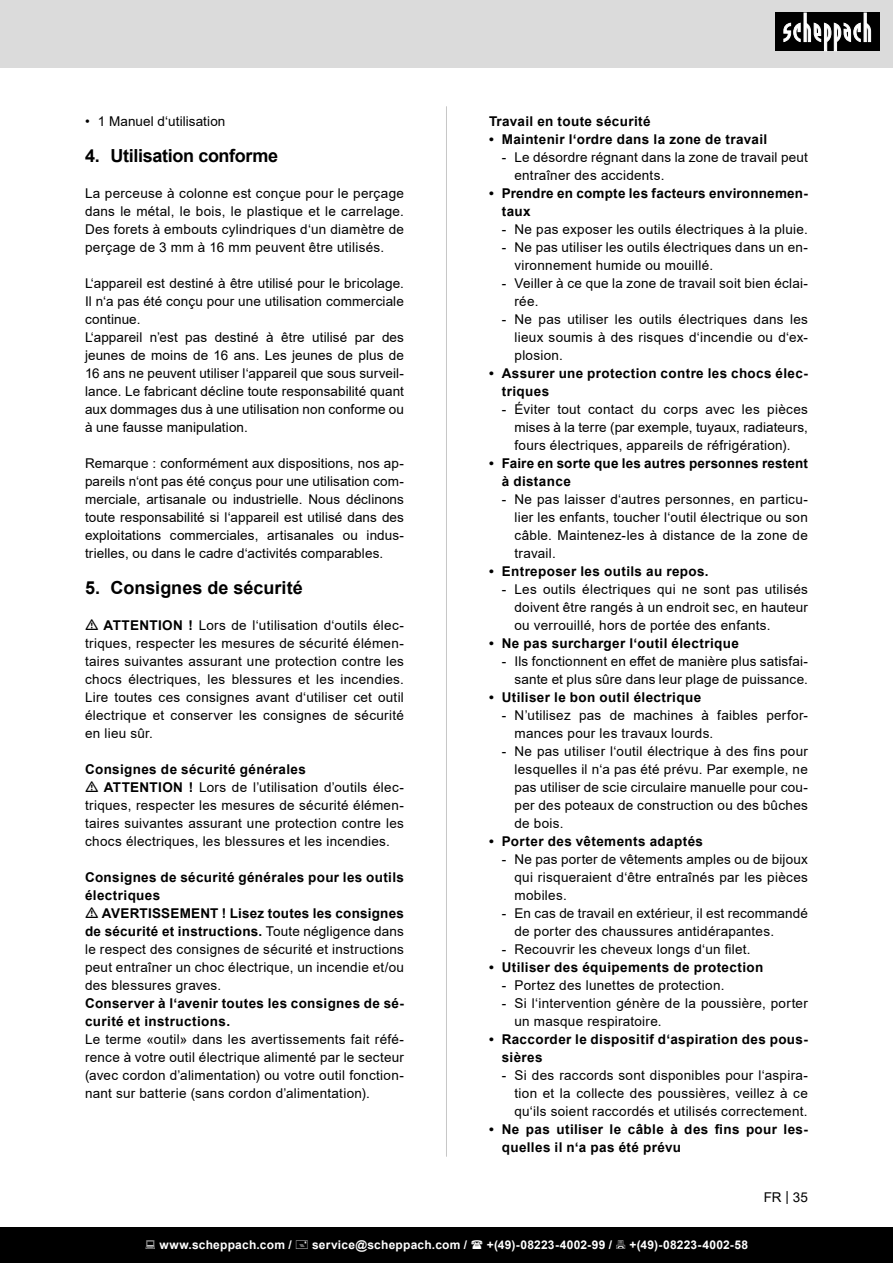
<style>
.page{position:relative;width:893px;height:1263px;background:#fff}
.page>*{position:absolute;margin:0;border:0;box-sizing:border-box;transform-origin:0 0}
.t1{font:700 18px "Arial";letter-spacing:-.005em;color:#000}
.Basiseinstellung{font:13.5px/18px "Arial";letter-spacing:.02em;color:#000;text-align:justify}
.t2{font:700 13.5px/18px "Arial";letter-spacing:.025em;color:#000}
.t3{font:700 12px "Arial";letter-spacing:.02em;color:#fff}
.s1{font-weight:700}
</style>
<div class="page">
<div style="left:0;top:0;width:893px;height:67px;background:#dbdbdb"></div>
<div style="left:0;top:1227px;width:893px;height:36px;background:#000"></div>
<div style="left:775px;top:13px;width:105px;height:38px;background:#000"></div>
<svg style="left:783px;top:13px;width:88px;height:38px"></svg>
<hr style="left:446px;top:106px;width:1px;height:1051px;background:#c7c7c7">
<p class="Basiseinstellung" style="left:85px;top:112px;width:142px">• 1 Manuel d‘utilisation</p>
<p class="t1" style="left:85px;top:143px;width:195px">4. Utilisation conforme</p>
<p class="Basiseinstellung" style="left:85px;top:184px;width:320px">La perceuse à colonne est conçue pour le perçage dans le métal, le bois, le plastique et le carrelage.<br>Des forets à embouts cylindriques d‘un diamètre de perçage de 3 mm à 16 mm peuvent être utilisés.</p>
<p class="Basiseinstellung" style="left:85px;top:274px;width:320px">L‘appareil est destiné à être utilisé pour le bricolage.<br>Il n‘a pas été conçu pour une utilisation commerciale continue.</p>
<p class="Basiseinstellung" style="left:85px;top:328px;width:320px">L‘appareil n’est pas destiné à être utilisé par des jeunes de moins de 16 ans. Les jeunes de plus de 16 ans ne peuvent utiliser l‘appareil que sous surveil&shy;lance. Le fabricant décline toute responsabilité quant aux dommages dus à une utilisation non conforme ou à une fausse manipulation.</p>
<p class="Basiseinstellung" style="left:85px;top:454px;width:320px">Remarque : conformément aux dispositions, nos ap&shy;pareils n‘ont pas été conçus pour une utilisation com&shy;merciale, artisanale ou industrielle. Nous déclinons toute responsabilité si l‘appareil est utilisé dans des exploitations commerciales, artisanales ou indus&shy;trielles, ou dans le cadre d‘activités comparables.</p>
<p class="t1" style="left:85px;top:575px;width:219px">5. Consignes de sécurité</p>
<p class="Basiseinstellung" style="left:85px;top:616px;width:320px;text-indent:19px"><span class="s1">ATTENTION !</span> Lors de l‘utilisation d‘outils élec&shy;triques, respecter les mesures de sécurité élémen&shy;taires suivantes assurant une protection contre les chocs électriques, les blessures et les incendies.<br>Lire toutes ces consignes avant d‘utiliser cet outil électrique et conserver les consignes de sécurité en lieu sûr.</p>
<p class="t2" style="left:85px;top:760px;width:222px">Consignes de sécurité générales</p>
<p class="Basiseinstellung" style="left:85px;top:778px;width:320px;text-indent:19px"><span class="s1">ATTENTION !</span> Lors de l’utilisation d’outils élec&shy;triques, respecter les mesures de sécurité élémen&shy;taires suivantes assurant une protection contre les chocs électriques, les blessures et les incendies.</p>
<p class="t2" style="left:85px;top:868px;width:320px">Consignes de sécurité générales pour les outils électriques</p>
<p class="Basiseinstellung" style="left:85px;top:904px;width:320px;text-indent:17px"><span class="s1">AVERTISSEMENT ! Lisez toutes les consignes de sécurité et instructions.</span> Toute négligence dans le respect des consignes de sécurité et instructions peut entraîner un choc électrique, un incendie et/ou des blessures graves.</p>
<p class="t2" style="left:85px;top:994px;width:320px">Conserver à l‘avenir toutes les consignes de sé&shy;curité et instructions.</p>
<p class="Basiseinstellung" style="left:85px;top:1030px;width:320px">Le terme «outil» dans les avertissements fait réfé&shy;rence à votre outil électrique alimenté par le secteur (avec cordon d’alimentation) ou votre outil fonction&shy;nant sur batterie (sans cordon d’alimentation).</p>
<p class="t2" style="left:489px;top:112px;width:163px">Travail en toute sécurité</p>
<p class="t2" style="left:489px;top:130px;width:280px">• Maintenir l‘ordre dans la zone de travail</p>
<p class="Basiseinstellung" style="left:514px;top:148px;width:295px;text-indent:-13px">- Le désordre régnant dans la zone de travail peut entraîner des accidents.</p>
<p class="t2" style="left:502px;top:184px;width:308px;text-indent:-13px">• Prendre en compte les facteurs environnemen&shy;taux</p>
<p class="Basiseinstellung" style="left:502px;top:220px;width:308px">- Ne pas exposer les outils électriques à la pluie.</p>
<p class="Basiseinstellung" style="left:514px;top:238px;width:295px;text-indent:-13px">- Ne pas utiliser les outils électriques dans un en&shy;vironnement humide ou mouillé.</p>
<p class="Basiseinstellung" style="left:514px;top:274px;width:295px;text-indent:-13px">- Veiller à ce que la zone de travail soit bien éclai&shy;rée.</p>
<p class="Basiseinstellung" style="left:514px;top:310px;width:295px;text-indent:-13px">- Ne pas utiliser les outils électriques dans les lieux soumis à des risques d‘incendie ou d‘ex&shy;plosion.</p>
<p class="t2" style="left:502px;top:364px;width:308px;text-indent:-13px">• Assurer une protection contre les chocs élec&shy;triques</p>
<p class="Basiseinstellung" style="left:514px;top:400px;width:295px;text-indent:-13px">- Éviter tout contact du corps avec les pièces mises à la terre (par exemple, tuyaux, radiateurs, fours électriques, appareils de réfrigération).</p>
<p class="t2" style="left:502px;top:454px;width:308px;text-indent:-13px">• Faire en sorte que les autres personnes restent à distance</p>
<p class="Basiseinstellung" style="left:514px;top:490px;width:295px;text-indent:-13px">- Ne pas laisser d‘autres personnes, en particu&shy;lier les enfants, toucher l‘outil électrique ou son câble. Maintenez-les à distance de la zone de travail.</p>
<p class="t2" style="left:489px;top:562px;width:221px">• Entreposer les outils au repos.</p>
<p class="Basiseinstellung" style="left:514px;top:580px;width:295px;text-indent:-13px">- Les outils électriques qui ne sont pas utilisés doivent être rangés à un endroit sec, en hauteur ou verrouillé, hors de portée des enfants.</p>
<p class="t2" style="left:489px;top:634px;width:252px">• Ne pas surcharger l‘outil électrique</p>
<p class="Basiseinstellung" style="left:502px;top:652px;width:308px;text-align:right">- Ils fonctionnent en effet de manière plus satisfai&shy;sante et plus sûre dans leur plage de puissance.</p>
<p class="t2" style="left:489px;top:688px;width:214px">• Utiliser le bon outil électrique</p>
<p class="Basiseinstellung" style="left:514px;top:706px;width:295px;text-indent:-13px">- N’utilisez pas de machines à faibles perfor&shy;mances pour les travaux lourds.</p>
<p class="Basiseinstellung" style="left:514px;top:742px;width:295px;text-indent:-13px">- Ne pas utiliser l‘outil électrique à des fins pour lesquelles il n‘a pas été prévu. Par exemple, ne pas utiliser de scie circulaire manuelle pour cou&shy;per des poteaux de construction ou des bûches de bois.</p>
<p class="t2" style="left:489px;top:832px;width:216px">• Porter des vêtements adaptés</p>
<p class="Basiseinstellung" style="left:514px;top:850px;width:295px;text-indent:-13px">- Ne pas porter de vêtements amples ou de bijoux qui risqueraient d‘être entraînés par les pièces mobiles.</p>
<p class="Basiseinstellung" style="left:514px;top:904px;width:295px;text-indent:-13px">- En cas de travail en extérieur, il est recommandé de porter des chaussures antidérapantes.</p>
<p class="Basiseinstellung" style="left:502px;top:940px;width:250px">- Recouvrir les cheveux longs d‘un filet.</p>
<p class="t2" style="left:489px;top:958px;width:276px">• Utiliser des équipements de protection</p>
<p class="Basiseinstellung" style="left:502px;top:976px;width:224px">- Portez des lunettes de protection.</p>
<p class="Basiseinstellung" style="left:514px;top:994px;width:295px;text-indent:-13px">- Si l‘intervention génère de la poussière, porter un masque respiratoire.</p>
<p class="t2" style="left:502px;top:1030px;width:308px;text-indent:-13px">• Raccorder le dispositif d‘aspiration des pous&shy;sières</p>
<p class="Basiseinstellung" style="left:514px;top:1066px;width:295px;text-indent:-13px">- Si des raccords sont disponibles pour l‘aspira&shy;tion et la collecte des poussières, veillez à ce qu‘ils soient raccordés et utilisés correctement.</p>
<p class="t2" style="left:502px;top:1120px;width:308px;text-indent:-13px">• Ne pas utiliser le câble à des fins pour les&shy;quelles il n‘a pas été prévu</p>
<p class="Basiseinstellung" style="left:764px;top:1188px;width:46px">FR | 35</p>
<p class="t3" style="left:159px;top:1236px;width:134px">www.scheppach.com /</p>
<p class="t3" style="left:312px;top:1236px;width:157px">service@scheppach.com /</p>
<p class="t3" style="left:487px;top:1236px;width:127px">+(49)-08223-4002-99 /</p>
<p class="t3" style="left:629px;top:1236px;width:120px">+(49)-08223-4002-58</p>
</div>
